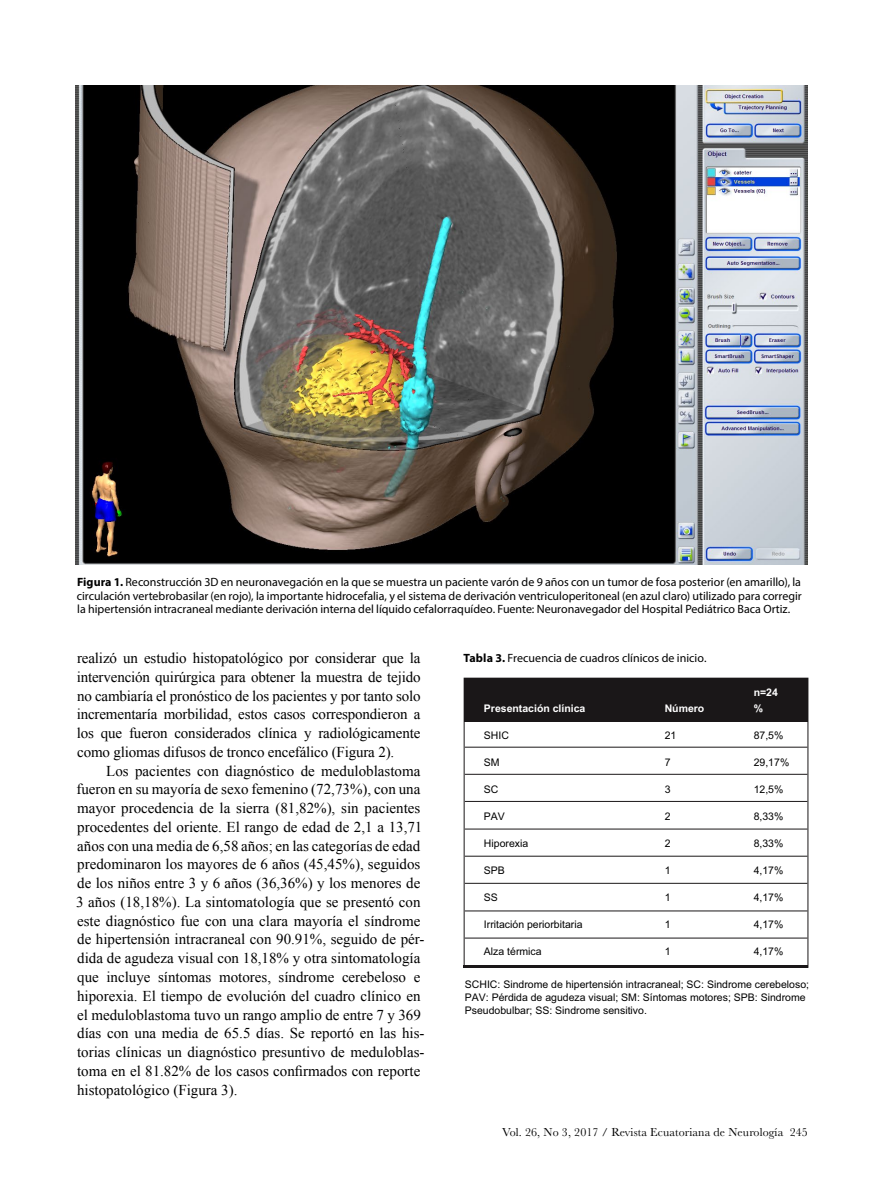
<style>
.page{position:relative;width:893px;height:1178px;background:#fff}
.page>*{position:absolute;margin:0;border:0;box-sizing:border-box;transform-origin:0 0}
.t1{font:15px/18.8px "Times New Roman";color:#000;text-align:justify}
.t2{font:12px/13.5px "Myriad Pro";color:#000;text-align:justify}
.t3{font:12px "Baskerville";letter-spacing:.01em;color:#000}
.t4{font:10.5px/12.6px "Arial";color:#000}
.t5{font:700 10.5px "Arial";color:#fff}
.s1{font-weight:700}
</style>
<div class="page">
<img style="left:75px;top:85px;width:733px;height:479px">
<div style="left:464px;top:678px;width:343px;height:43px;background:#1a1718"></div>
<hr style="left:463px;top:965px;width:345px;height:3px;background:#1a1718">
<hr style="left:465px;top:747px;width:342px;height:1px;background:#1a1718">
<hr style="left:465px;top:774px;width:342px;height:1px;background:#1a1718">
<hr style="left:465px;top:801px;width:342px;height:1px;background:#1a1718">
<hr style="left:465px;top:829px;width:342px;height:1px;background:#1a1718">
<hr style="left:465px;top:856px;width:342px;height:1px;background:#1a1718">
<hr style="left:465px;top:883px;width:342px;height:1px;background:#1a1718">
<hr style="left:465px;top:911px;width:342px;height:1px;background:#1a1718">
<hr style="left:465px;top:938px;width:342px;height:1px;background:#1a1718">
<p class="t2" style="left:77px;top:575px;width:727px"><span class="s1">Figura 1.</span> Reconstrucción 3D en neuronavegación en la que se muestra un paciente varón de 9 años con un tumor de fosa posterior (en amarillo), la circulación vertebrobasilar (en rojo), la importante hidrocefalia, y el sistema de derivación ventriculoperitoneal (en azul claro) utilizado para corregir la hipertensión intracraneal mediante derivación interna del líquido cefalorraquídeo. Fuente: Neuronavegador del Hospital Pediátrico Baca Ortiz.</p>
<p class="t1" style="left:77px;top:648px;width:345px">realizó un estudio histopatológico por considerar que la intervención quirúrgica para obtener la muestra de tejido no cambiaría el pronóstico de los pacientes y por tanto solo incrementaría morbilidad, estos casos correspondieron a los que fueron considerados clínica y radiológicamente como gliomas difusos de tronco encefálico (Figura 2).</p>
<p class="t1" style="left:76px;top:761px;width:350px;text-align:left;text-indent:30px">Los pacientes con diagnóstico de meduloblastoma fueron en su mayoría de sexo femenino (72,73%), con una mayor procedencia de la sierra (81,82%), sin pacientes procedentes del oriente. El rango de edad de 2,1 a 13,71 años con una media de 6,58 años; en las categorías de edad predominaron los mayores de 6 años (45,45%), seguidos de los niños entre 3 y 6 años (36,36%) y los menores de 3 años (18,18%). La sintomatología que se presentó con este diagnóstico fue con una clara mayoría el síndrome de hipertensión intracraneal con 90.91%, seguido de pér&shy;dida de agudeza visual con 18,18% y otra sintomatología que incluye síntomas motores, síndrome cerebeloso e hiporexia. El tiempo de evolución del cuadro clínico en el meduloblastoma tuvo un rango amplio de entre 7 y 369 días con una media de 65.5 días. Se reportó en las his&shy;torias clínicas un diagnóstico presuntivo de meduloblas&shy;toma en el 81.82% de los casos confirmados con reporte histopatológico (Figura 3).</p>
<p class="t2" style="left:464px;top:651px;width:244px"><span class="s1">Tabla 3.</span> Frecuencia de cuadros clínicos de inicio.</p>
<p class="t5" style="left:754px;top:685px;width:26px">n=24</p>
<p class="t5" style="left:754px;top:701px;width:11px">%</p>
<p class="t4" style="left:754px;top:729px;width:31px">87,5%</p>
<p class="t4" style="left:754px;top:756px;width:37px">29,17%</p>
<p class="t4" style="left:754px;top:783px;width:31px">12,5%</p>
<p class="t4" style="left:754px;top:810px;width:31px">8,33%</p>
<p class="t4" style="left:754px;top:837px;width:31px">8,33%</p>
<p class="t4" style="left:754px;top:864px;width:31px">4,17%</p>
<p class="t4" style="left:754px;top:891px;width:31px">4,17%</p>
<p class="t4" style="left:754px;top:918px;width:31px">4,17%</p>
<p class="t4" style="left:754px;top:945px;width:31px">4,17%</p>
<p class="t5" style="left:665px;top:701px;width:41px">Número</p>
<p class="t4" style="left:665px;top:729px;width:13px">21</p>
<p class="t4" style="left:665px;top:756px;width:7px">7</p>
<p class="t4" style="left:665px;top:783px;width:7px">3</p>
<p class="t4" style="left:665px;top:810px;width:7px">2</p>
<p class="t4" style="left:665px;top:837px;width:7px">2</p>
<p class="t4" style="left:665px;top:864px;width:7px">1</p>
<p class="t4" style="left:665px;top:891px;width:7px">1</p>
<p class="t4" style="left:665px;top:918px;width:7px">1</p>
<p class="t4" style="left:665px;top:945px;width:7px">1</p>
<p class="t5" style="left:484px;top:701px;width:103px">Presentación clínica</p>
<p class="t4" style="left:484px;top:729px;width:27px">SHIC</p>
<p class="t4" style="left:484px;top:756px;width:17px">SM</p>
<p class="t4" style="left:484px;top:783px;width:16px">SC</p>
<p class="t4" style="left:484px;top:810px;width:23px">PAV</p>
<p class="t4" style="left:484px;top:837px;width:46px">Hiporexia</p>
<p class="t4" style="left:484px;top:864px;width:23px">SPB</p>
<p class="t4" style="left:484px;top:891px;width:16px">SS</p>
<p class="t4" style="left:484px;top:918px;width:100px">Irritación periorbitaria</p>
<p class="t4" style="left:484px;top:945px;width:59px">Alza térmica</p>
<p class="t4" style="left:465px;top:978px;width:346px">SCHIC: Sindrome de hipertensión intracraneal; SC: Sindrome cerebeloso;<br>PAV: Pérdida de agudeza visual; SM: Síntomas motores; SPB: Sindrome<br>Pseudobulbar; SS: Sindrome sensitivo.</p>
<p class="t3" style="left:502px;top:1124px;width:307px">Vol. 26, No 3, 2017 / Revista Ecuatoriana de Neurología 245</p>
</div>
